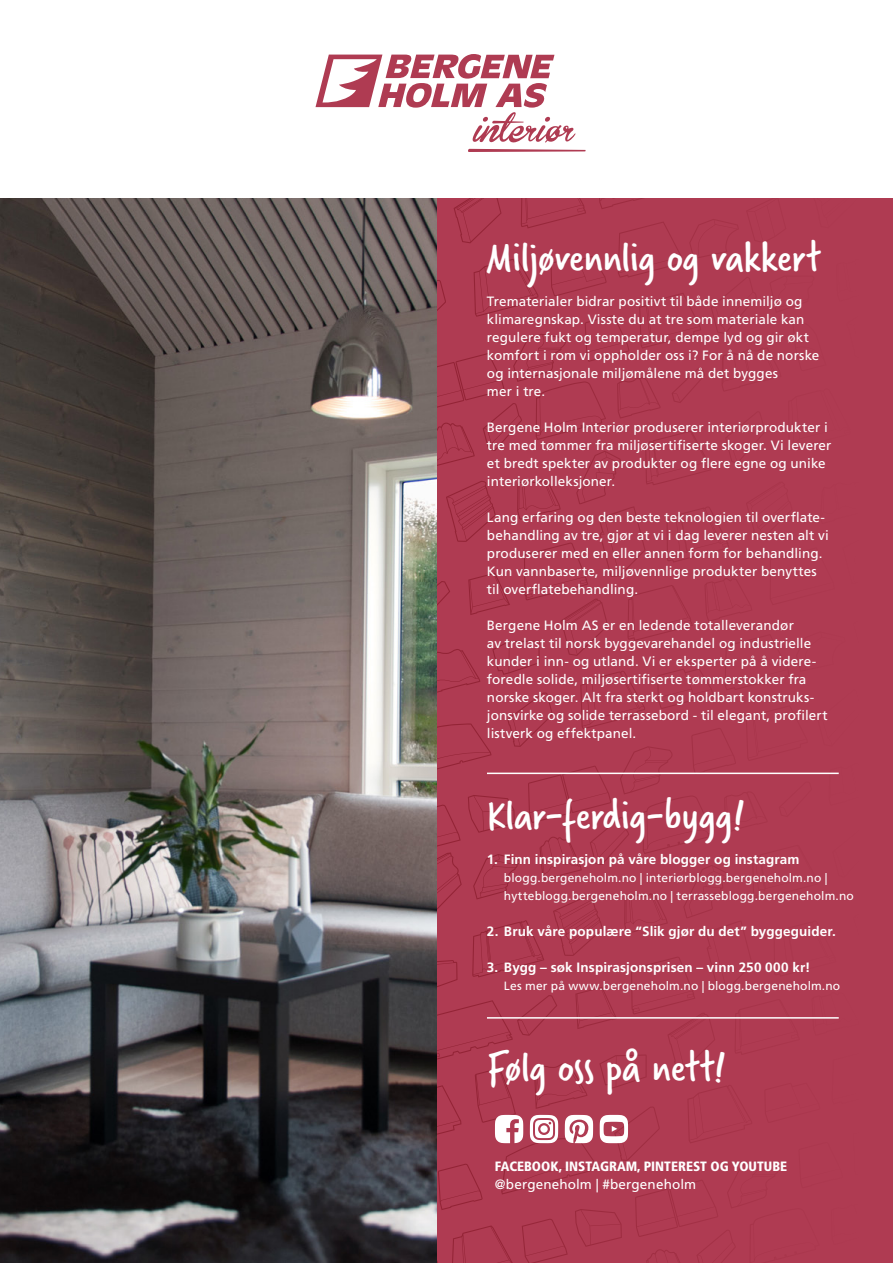
<style>
.page{position:relative;width:893px;height:1263px;background:#fff}
.page>*{position:absolute;margin:0;border:0;box-sizing:border-box;transform-origin:0 0}
.t1{font:45px "Verveine";letter-spacing:-.005em;color:#fff}
.t2{font:13.5px/18px "Frutiger LT Std";letter-spacing:.01em;color:#fff}
.t3{font:700 13.5px "Frutiger LT Std";letter-spacing:.01em;color:#fff}
.t4{font:900 condensed 13.5px "Frutiger LT Std";color:#fff}
.t5{font:12px/18px "Frutiger LT Std";letter-spacing:.015em;color:#fff}
</style>
<div class="page">
<img style="left:0;top:198px;width:437px;height:1065px">
<svg style="left:315px;top:54px;width:271px;height:98px"></svg>
<div style="left:437px;top:198px;width:456px;height:1065px;background:#af3b52"></div>
<h1 class="t1" style="left:487px;top:226px;width:336px">Miljøvennlig og vakkert</h1>
<p class="t2" style="left:487px;top:292px;width:334px">Trematerialer bidrar positivt til både innemiljø og klimaregnskap. Visste du at tre som materiale kan regulere fukt og temperatur, dempe lyd og gir økt komfort i rom vi oppholder oss i? For å nå de norske og internasjonale miljømålene må det bygges<br>mer i tre.</p>
<p class="t2" style="left:487px;top:418px;width:346px">Bergene Holm Interiør produserer interiørprodukter i tre med tømmer fra miljøsertifiserte skoger. Vi leverer et bredt spekter av produkter og flere egne og unike interiørkolleksjoner.</p>
<p class="t2" style="left:487px;top:508px;width:343px">Lang erfaring og den beste teknologien til overflate&shy;behandling av tre, gjør at vi i dag leverer nesten alt vi produserer med en eller annen form for behandling.<br>Kun vannbaserte, miljøvennlige produkter benyttes til overflatebehandling.</p>
<p class="t2" style="left:487px;top:616px;width:342px">Bergene Holm AS er en ledende totalleverandør<br>av trelast til norsk byggevarehandel og industrielle kunder i inn- og utland. Vi er eksperter på å videre&shy;foredle solide, miljøsertifiserte tømmerstokker fra norske skoger. Alt fra sterkt og holdbart konstruks&shy;jonsvirke og solide terrassebord - til elegant, profilert listverk og effektpanel.</p>
<h1 class="t1" style="left:487px;top:784px;width:259px">Klar-ferdig-bygg!</h1>
<p class="t3" style="left:487px;top:851px;width:314px">1. Finn inspirasjon på våre blogger og instagram</p>
<p class="t5" style="left:504px;top:869px;width:351px">blogg.bergeneholm.no | interiørblogg.bergeneholm.no | hytteblogg.bergeneholm.no | terrasseblogg.bergeneholm.no</p>
<p class="t3" style="left:487px;top:923px;width:351px">2. Bruk våre populære “Slik gjør du det” byggeguider.</p>
<p class="t3" style="left:487px;top:959px;width:325px">3. Bygg – søk Inspirasjonsprisen – vinn 250 000 kr!</p>
<p class="t5" style="left:504px;top:977px;width:338px">Les mer på www.bergeneholm.no | blogg.bergeneholm.no</p>
<h1 class="t1" style="left:487px;top:1036px;width:240px">Følg oss på nett!</h1>
<p class="t4" style="left:495px;top:1158px;width:294px">FACEBOOK, INSTAGRAM, PINTEREST OG YOUTUBE</p>
<p class="t2" style="left:495px;top:1176px;width:203px">@bergeneholm | #bergeneholm</p>
</div>
